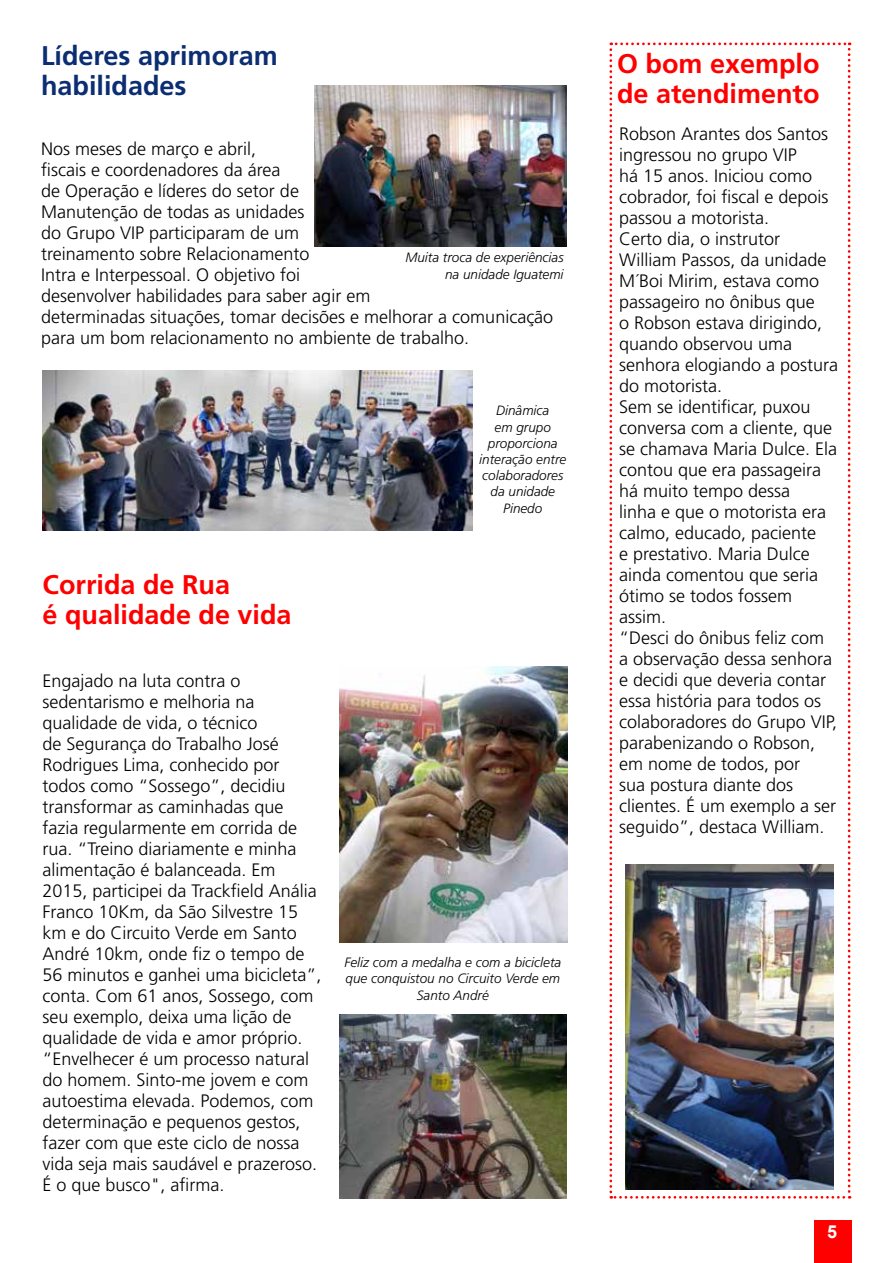
<style>
.page{position:relative;width:893px;height:1263px;background:#fff}
.page>*{position:absolute;margin:0;border:0;box-sizing:border-box;transform-origin:0 0}
.t1{font:700 27px/30px "Frutiger";color:#f00}
.t2{font:700 27px/30px "Frutiger";color:#0b2d72}
.t3{font:300 18px/21px "Frutiger";color:#000}
.t4{font:700 18px "Arial";color:#fff}
.t5{font:italic 300 13.5px/16.2px "Frutiger";color:#000;text-align:center}
</style>
<div class="page">
<div style="left:815px;top:1220px;width:37px;height:43px;background:#f00"></div>
<svg style="left:609px;top:43px;width:241px;height:1155px"></svg>
<img style="left:43px;top:370px;width:430px;height:160px">
<img style="left:315px;top:86px;width:252px;height:160px">
<img style="left:339px;top:1014px;width:228px;height:184px">
<img style="left:339px;top:666px;width:228px;height:276px">
<img style="left:625px;top:864px;width:209px;height:326px">
<h1 class="t2" style="left:41px;top:41px;width:238px">Líderes aprimoram habilidades</h1>
<p class="t3" style="left:41px;top:139px;width:514px">Nos meses de março e abril,<br>fiscais e coordenadores da área<br>de Operação e líderes do setor de<br>Manutenção de todas as unidades<br>do Grupo VIP participaram de um<br>treinamento sobre Relacionamento<br>Intra e Interpessoal. O objetivo foi<br>desenvolver habilidades para saber agir em<br>determinadas situações, tomar decisões e melhorar a comunicação para um bom relacionamento no ambiente de trabalho.</p>
<p class="t5" style="left:405px;top:250px;width:160px;text-align:right">Muita troca de experiências na unidade Iguatemi</p>
<h1 class="t1" style="left:43px;top:570px;width:251px">Corrida de Rua<br>é qualidade de vida</h1>
<p class="t3" style="left:43px;top:671px;width:281px">Engajado na luta contra o sedentarismo e melhoria na qualidade de vida, o técnico<br>de Segurança do Trabalho José<br>Rodrigues Lima, conhecido por todos como “Sossego”, decidiu transformar as caminhadas que fazia regularmente em corrida de rua. “Treino diariamente e minha alimentação é balanceada. Em<br>2015, participei da Trackfield Anália<br>Franco 10Km, da São Silvestre 15 km e do Circuito Verde em Santo<br>André 10km, onde fiz o tempo de<br>56 minutos e ganhei uma bicicleta”, conta. Com 61 anos, Sossego, com seu exemplo, deixa uma lição de qualidade de vida e amor próprio. “Envelhecer é um processo natural do homem. Sinto-me jovem e com autoestima elevada. Podemos, com determinação e pequenos gestos, fazer com que este ciclo de nossa vida seja mais saudável e prazeroso.<br>É o que busco", afirma.</p>
<p class="t5" style="left:479px;top:403px;width:88px">Dinâmica<br>em grupo proporciona interação entre colaboradores da unidade<br>Pinedo</p>
<p class="t5" style="left:344px;top:955px;width:218px">Feliz com a medalha e com a bicicleta que conquistou no Circuito Verde em<br>Santo André</p>
<h1 class="t1" style="left:617px;top:49px;width:204px">O bom exemplo de atendimento</h1>
<p class="t3" style="left:619px;top:123px;width:221px">Robson Arantes dos Santos ingressou no grupo VIP<br>há 15 anos. Iniciou como cobrador, foi fiscal e depois passou a motorista.<br>Certo dia, o instrutor<br>William Passos, da unidade<br>M´Boi Mirim, estava como passageiro no ônibus que<br>o Robson estava dirigindo, quando observou uma senhora elogiando a postura do motorista.<br>Sem se identificar, puxou conversa com a cliente, que se chamava Maria Dulce. Ela contou que era passageira há muito tempo dessa<br>linha e que o motorista era calmo, educado, paciente<br>e prestativo. Maria Dulce ainda comentou que seria ótimo se todos fossem assim.<br>“Desci do ônibus feliz com<br>a observação dessa senhora e decidi que deveria contar essa história para todos os colaboradores do Grupo VIP, parabenizando o Robson, em nome de todos, por<br>sua postura diante dos clientes. É um exemplo a ser seguido”, destaca William.</p>
<p class="t4" style="left:827px;top:1220px;width:12px">5</p>
</div>
